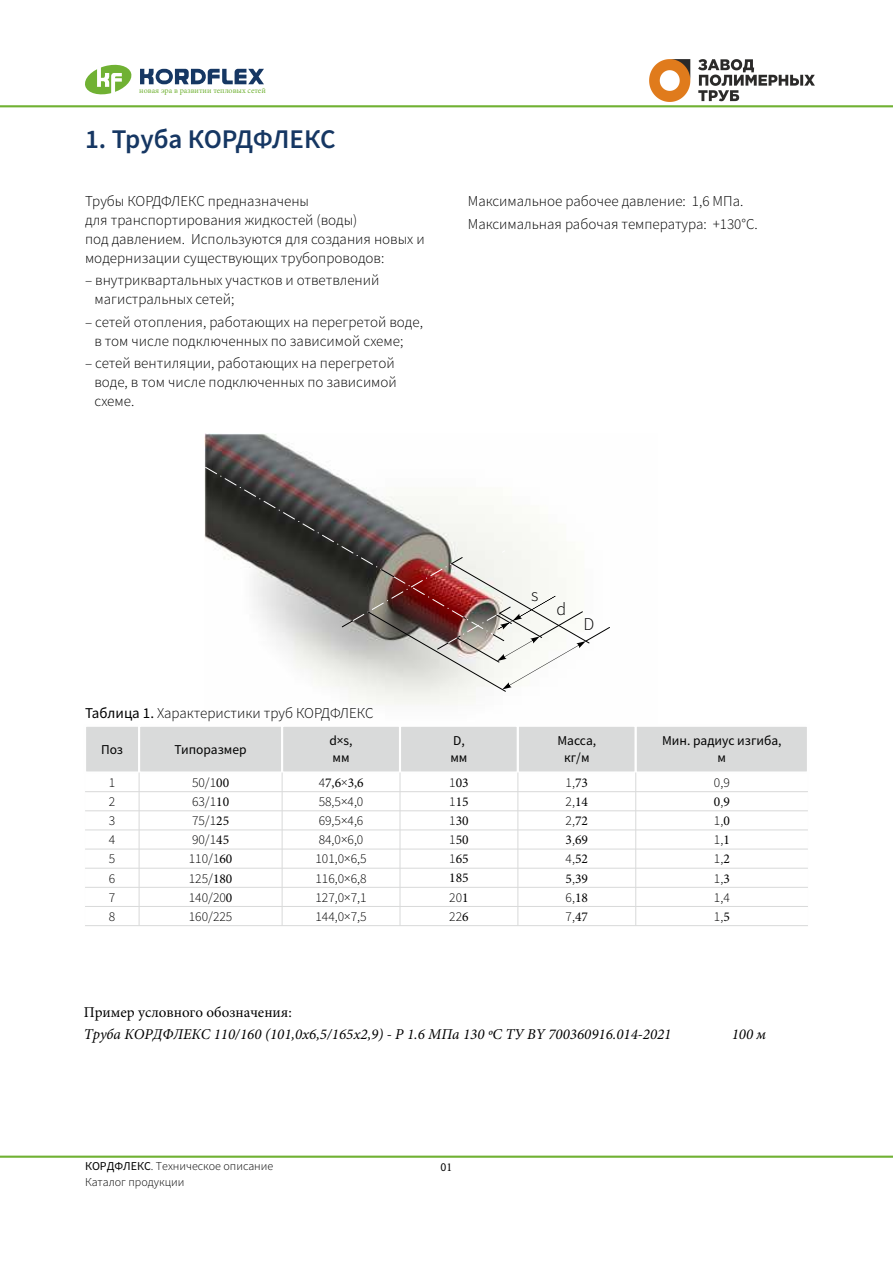
<style>
.page{position:relative;width:893px;height:1263px;background:#fff}
.page>*{position:absolute;margin:0;border:0;box-sizing:border-box;transform-origin:0 0}
.t1{font:600 27px "Source Sans Pro";letter-spacing:-.01em;color:#163763}
.t2{font:300 18px "Source Sans Pro";color:#000}
.t3{font:300 15px/18.9px "Source Sans Pro";color:#000}
.t4{font:italic 15px "Minion Pro";color:#000}
.t5{font:15px "Minion Pro";color:#000}
.t6{font:300 13.5px/19.2px "Source Sans Pro";color:#000}
.t7{font:13.5px/17px "Source Sans Pro";color:#000}
.t8{font:13.5px "Minion Pro";color:#000}
.t9{font:300 12px "Source Sans Pro";color:#000}
.t10{font:12px "Source Sans Pro";color:#000}
.t11{font:7.95px "Minion Pro";color:#70b133}
.s1{font-weight:400}
.s2{font-family:"Minion Pro";font-weight:400}
.s3{font-family:"Source Sans Pro";font-weight:300}
.s4{font-family:"Minion Pro"}
</style>
<div class="page">
<img style="left:205px;top:433px;width:343px;height:272px">
<svg style="left:205px;top:467px;width:289px;height:168px"></svg>
<svg style="left:342px;top:550px;width:268px;height:142px"></svg>
<div style="left:84px;top:725px;width:56px;height:48px;background:#d9dada;border:2px solid #fefefe"></div>
<div style="left:138px;top:725px;width:145px;height:48px;background:#d9dada;border:2px solid #fefefe"></div>
<div style="left:281px;top:725px;width:120px;height:48px;background:#d9dada;border:2px solid #fefefe"></div>
<div style="left:399px;top:725px;width:120px;height:48px;background:#d9dada;border:2px solid #fefefe"></div>
<div style="left:517px;top:725px;width:120px;height:48px;background:#d9dada;border:2px solid #fefefe"></div>
<div style="left:635px;top:725px;width:174px;height:48px;background:#d9dada;border:2px solid #fefefe"></div>
<div style="left:85px;top:772px;width:55px;height:20px;border:1px solid #fefefe"></div>
<div style="left:85px;top:791px;width:55px;height:20px;border:1px solid #fefefe"></div>
<div style="left:85px;top:810px;width:55px;height:20px;border:1px solid #fefefe"></div>
<div style="left:85px;top:829px;width:55px;height:20px;border:1px solid #fefefe"></div>
<div style="left:85px;top:849px;width:55px;height:20px;border:1px solid #fefefe"></div>
<div style="left:85px;top:868px;width:55px;height:20px;border:1px solid #fefefe"></div>
<div style="left:85px;top:887px;width:55px;height:20px;border:1px solid #fefefe"></div>
<div style="left:85px;top:906px;width:55px;height:20px;border:1px solid #fefefe"></div>
<div style="left:139px;top:772px;width:144px;height:20px;border:1px solid #fefefe"></div>
<div style="left:139px;top:810px;width:144px;height:20px;border:1px solid #fefefe"></div>
<div style="left:139px;top:829px;width:144px;height:20px;border:1px solid #fefefe"></div>
<div style="left:139px;top:849px;width:144px;height:20px;border:1px solid #fefefe"></div>
<div style="left:282px;top:772px;width:118px;height:20px;border:1px solid #fefefe"></div>
<div style="left:282px;top:810px;width:118px;height:20px;border:1px solid #fefefe"></div>
<div style="left:282px;top:829px;width:118px;height:20px;border:1px solid #fefefe"></div>
<div style="left:282px;top:849px;width:118px;height:20px;border:1px solid #fefefe"></div>
<div style="left:400px;top:772px;width:118px;height:20px;border:1px solid #fefefe"></div>
<div style="left:400px;top:810px;width:118px;height:20px;border:1px solid #fefefe"></div>
<div style="left:400px;top:829px;width:118px;height:20px;border:1px solid #fefefe"></div>
<div style="left:400px;top:849px;width:118px;height:20px;border:1px solid #fefefe"></div>
<div style="left:517px;top:772px;width:119px;height:20px;border:1px solid #fefefe"></div>
<div style="left:517px;top:810px;width:119px;height:20px;border:1px solid #fefefe"></div>
<div style="left:517px;top:829px;width:119px;height:20px;border:1px solid #fefefe"></div>
<div style="left:517px;top:849px;width:119px;height:20px;border:1px solid #fefefe"></div>
<div style="left:635px;top:772px;width:173px;height:20px;border:1px solid #fefefe"></div>
<div style="left:635px;top:810px;width:173px;height:20px;border:1px solid #fefefe"></div>
<div style="left:635px;top:829px;width:173px;height:20px;border:1px solid #fefefe"></div>
<div style="left:635px;top:849px;width:173px;height:20px;border:1px solid #fefefe"></div>
<hr style="left:85px;top:791px;width:723px;height:1px;background:#d9dada">
<hr style="left:85px;top:810px;width:723px;height:1px;background:#d9dada">
<hr style="left:85px;top:830px;width:723px;height:1px;background:#d9dada">
<hr style="left:85px;top:849px;width:723px;height:1px;background:#d9dada">
<hr style="left:85px;top:868px;width:723px;height:1px;background:#d9dada">
<hr style="left:85px;top:887px;width:723px;height:1px;background:#d9dada">
<hr style="left:85px;top:906px;width:723px;height:1px;background:#d9dada">
<hr style="left:85px;top:925px;width:723px;height:1px;background:#d9dada">
<hr style="left:139px;top:772px;width:1px;height:154px;background:#d9dada">
<hr style="left:518px;top:772px;width:1px;height:154px;background:#d9dada">
<hr style="left:282px;top:772px;width:1px;height:154px;background:#d9dada">
<hr style="left:400px;top:772px;width:1px;height:154px;background:#d9dada">
<hr style="left:635px;top:772px;width:1px;height:154px;background:#d9dada">
<hr style="left:0;top:1155px;width:893px;height:3px;background:#70b133">
<hr style="left:0;top:105px;width:893px;height:2px;background:#70b133">
<svg style="left:140px;top:69px;width:124px;height:15px"></svg>
<svg style="left:85px;top:64px;width:47px;height:31px"></svg>
<img style="left:649px;top:60px;width:166px;height:41px">
<p class="t11" style="left:139px;top:85px;width:128px">новая эра в развитии тепловых сетей</p>
<h1 class="t1" style="left:85px;top:128px;width:252px">1. Труба КОРДФЛЕКС</h1>
<p class="t3" style="left:85px;top:193px;width:341px">Трубы КОРДФЛЕКС предназначены<br>для транспортирования жидкостей (воды)<br>под давлением. Используются для создания новых и модернизации существующих трубопроводов:</p>
<p class="t3" style="left:94px;top:272px;width:287px;text-indent:-9px">‒ внутриквартальных участков и ответвлений магистральных сетей;</p>
<p class="t3" style="left:94px;top:314px;width:330px;text-indent:-9px">‒ сетей отопления, работающих на перегретой воде, в том числе подключенных по зависимой схеме;</p>
<p class="t3" style="left:94px;top:355px;width:304px;text-indent:-9px">‒ сетей вентиляции, работающих на перегретой воде, в том числе подключенных по зависимой схеме.</p>
<p class="t3" style="left:468px;top:191px;width:292px;line-height:22.6px">Максимальное рабочее давление: 1,6 МПа.<br>Максимальная рабочая температура: +130°С.</p>
<p class="t2" style="left:531px;top:587px;width:9px">s</p>
<p class="t2" style="left:556px;top:601px;width:11px">d</p>
<p class="t2" style="left:584px;top:617px;width:12px">D</p>
<p class="t3" style="left:85px;top:705px;width:290px"><span class="s1">Таблица 1.</span> Характеристики труб КОРДФЛЕКС</p>
<p class="t7" style="left:101px;top:742px;width:23px">Поз</p>
<p class="t7" style="left:175px;top:742px;width:74px">Типоразмер</p>
<p class="t7" style="left:329px;top:734px;width:25px">d×s, мм</p>
<p class="t7" style="left:450px;top:734px;width:19px">D, мм</p>
<p class="t7" style="left:557px;top:734px;width:40px;text-align:center">Масса, кг/м</p>
<p class="t7" style="left:662px;top:734px;width:121px;text-align:center">Мин. радиус изгиба, м</p>
<p class="t6" style="left:109px;top:774px;width:8px">1</p>
<p class="t6" style="left:192px;top:774px;width:39px">50/1<span class="s2">00</span></p>
<p class="t6" style="left:714px;top:774px;width:17px">0,9</p>
<p class="t6" style="left:714px;top:812px;width:17px">1,<span class="s2">0</span></p>
<p class="t8" style="left:319px;top:773px;width:47px"><span class="s3">4</span>7,6<span class="s3">×</span>3,6</p>
<p class="t8" style="left:449px;top:773px;width:21px"><span class="s3">1</span>03</p>
<p class="t8" style="left:449px;top:812px;width:21px"><span class="s3">1</span>30</p>
<p class="t6" style="left:566px;top:774px;width:24px">1,<span class="s2">73</span></p>
<p class="t6" style="left:566px;top:812px;width:24px">2,<span class="s2">72</span></p>
<p class="t6" style="left:109px;top:793px;width:8px">2</p>
<p class="t6" style="left:192px;top:793px;width:39px">63/1<span class="s2">10</span></p>
<p class="t6" style="left:109px;top:831px;width:8px">4</p>
<p class="t6" style="left:192px;top:831px;width:39px">90/1<span class="s2">45</span></p>
<p class="t6" style="left:319px;top:793px;width:46px">58,5×4,0<br>69,5×4,6</p>
<p class="t6" style="left:566px;top:793px;width:24px">2,<span class="s2">14</span></p>
<p class="t8" style="left:566px;top:831px;width:24px">3<span class="s3">,</span>69</p>
<p class="t8" style="left:449px;top:793px;width:21px"><span class="s3">1</span>15</p>
<p class="t8" style="left:449px;top:831px;width:21px"><span class="s3">1</span>50</p>
<p class="t8" style="left:714px;top:793px;width:17px">0<span class="s3">,</span>9</p>
<p class="t6" style="left:714px;top:831px;width:17px">1,<span class="s2">1</span></p>
<p class="t6" style="left:109px;top:812px;width:8px">3</p>
<p class="t6" style="left:192px;top:812px;width:39px">75/1<span class="s2">25</span></p>
<p class="t6" style="left:319px;top:831px;width:46px">84,0×6,0</p>
<p class="t6" style="left:109px;top:850px;width:8px">5</p>
<p class="t6" style="left:189px;top:850px;width:45px">110/1<span class="s2">60</span></p>
<p class="t6" style="left:315px;top:850px;width:53px">101,0×6,5</p>
<p class="t8" style="left:449px;top:850px;width:21px"><span class="s3">1</span>65</p>
<p class="t6" style="left:566px;top:850px;width:24px">4,<span class="s2">52</span></p>
<p class="t6" style="left:714px;top:850px;width:17px">1,<span class="s2">2</span></p>
<p class="t6" style="left:109px;top:869px;width:8px">6</p>
<p class="t6" style="left:189px;top:869px;width:45px">125/<span class="s2">180</span></p>
<p class="t6" style="left:109px;top:889px;width:8px">7</p>
<p class="t6" style="left:189px;top:889px;width:45px">140/20<span class="s2">0</span></p>
<p class="t6" style="left:109px;top:908px;width:8px">8</p>
<p class="t6" style="left:189px;top:908px;width:45px">160/225</p>
<p class="t6" style="left:315px;top:869px;width:53px">116,0×6,8</p>
<p class="t6" style="left:315px;top:908px;width:53px">144,0×7,5</p>
<p class="t6" style="left:315px;top:889px;width:53px">127,0×7,1</p>
<p class="t8" style="left:449px;top:869px;width:21px">185</p>
<p class="t6" style="left:449px;top:889px;width:21px">20<span class="s2">1</span></p>
<p class="t6" style="left:449px;top:908px;width:21px">22<span class="s2">6</span></p>
<p class="t8" style="left:566px;top:869px;width:24px">5<span class="s3">,</span>39</p>
<p class="t6" style="left:566px;top:889px;width:24px">6,<span class="s2">18</span></p>
<p class="t6" style="left:566px;top:908px;width:24px">7,<span class="s2">47</span></p>
<p class="t6" style="left:714px;top:869px;width:17px">1,<span class="s2">3</span></p>
<p class="t6" style="left:714px;top:889px;width:17px">1,4</p>
<p class="t6" style="left:714px;top:908px;width:17px">1,<span class="s2">5</span></p>
<p class="t5" style="left:84px;top:1002px;width:210px">Пример условного обозначения:</p>
<p class="t4" style="left:84px;top:1024px;width:589px">Труба КОРДФЛЕКС 110/160 (101,0х6,5/165х2,9) - Р 1.6 МПа 130 ºС ТУ BY 700360916.014-2021</p>
<p class="t4" style="left:732px;top:1024px;width:36px">100 м</p>
<p class="t9" style="left:85px;top:1161px;width:190px"><span class="s1">КОРДФЛЕКС</span>. Техническое описание</p>
<p class="t10" style="left:440px;top:1161px;width:13px">0<span class="s4">1</span></p>
<p class="t9" style="left:85px;top:1177px;width:101px">Каталог продукции</p>
</div>
